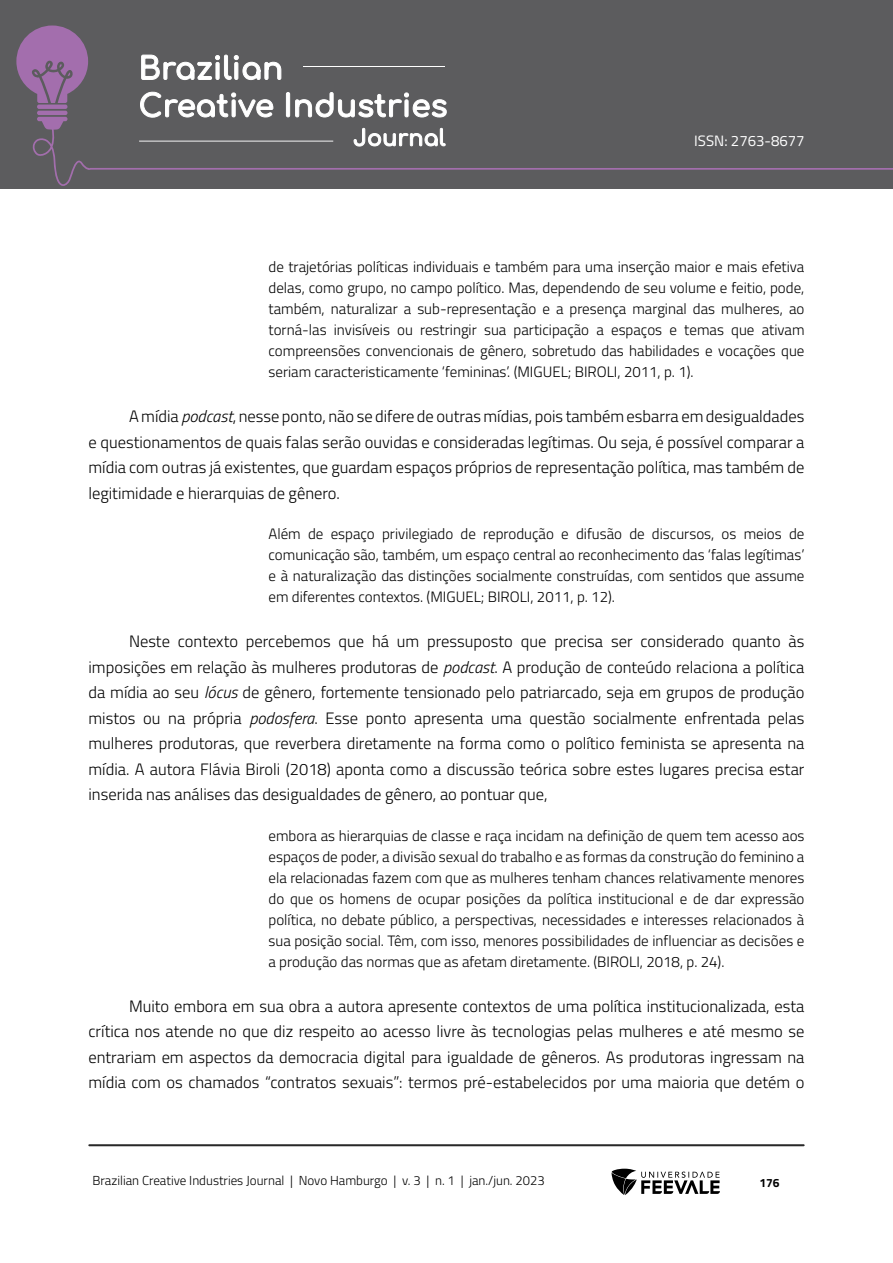
<style>
.page{position:relative;width:893px;height:1263px;background:#fff}
.page>*{position:absolute;margin:0;border:0;box-sizing:border-box;transform-origin:0 0}
.Corpo_de_texto{font:300 16.5px/25.5px "Titillium Web";color:#000;text-align:justify}
.Citação{font:300 15px/21px "Titillium Web";color:#000;text-align:justify}
.t1{font:15px "Titillium Web";color:#fff}
.t2{font:300 13.05px "Titillium Web";color:#000}
.t3{font:700 12px "Titillium Web";color:#000}
.s1{font-style:italic}
</style>
<div class="page">
<div style="left:0;top:0;width:893px;height:188px;background:#5c5c5e"></div>
<hr style="left:37px;top:111px;width:30px;height:4px;background:#a36ead;border-radius:2px">
<svg style="left:37px;top:117px;width:30px;height:11px"></svg>
<hr style="left:37px;top:105px;width:30px;height:4px;background:#a36ead;border-radius:2px">
<svg style="left:16px;top:26px;width:72px;height:77px"></svg>
<svg style="left:32px;top:128px;width:861px;height:58px"></svg>
<hr style="left:89px;top:1144px;width:715px;height:2px;background:#282828">
<svg style="left:611px;top:1169px;width:109px;height:26px"></svg>
<svg style="left:141px;top:54px;width:141px;height:26px"></svg>
<svg style="left:140px;top:91px;width:134px;height:27px"></svg>
<svg style="left:285px;top:92px;width:162px;height:26px"></svg>
<svg style="left:353px;top:127px;width:93px;height:20px"></svg>
<hr style="left:303px;top:66px;width:142px;height:1px;background:#fff">
<hr style="left:139px;top:141px;width:194px;height:1px;background:#fff">
<p class="t1" style="left:694px;top:130px;width:112px">ISSN: 2763-8677</p>
<p class="Citação" style="left:268px;top:256px;width:537px">de trajetórias políticas individuais e também para uma inserção maior e mais efetiva delas, como grupo, no campo político. Mas, dependendo de seu volume e feitio, pode, também, naturalizar a sub-representação e a presença marginal das mulheres, ao torná-las invisíveis ou restringir sua participação a espaços e temas que ativam compreensões convencionais de gênero, sobretudo das habilidades e vocações que seriam caracteristicamente ‘femininas’. (MIGUEL; BIROLI, 2011, p. 1).</p>
<p class="Corpo_de_texto" style="left:88px;top:403px;width:717px;text-indent:40px">A mídia <span class="s1">podcast</span>, nesse ponto, não se difere de outras mídias, pois também esbarra em desigualdades e questionamentos de quais falas serão ouvidas e consideradas legítimas. Ou seja, é possível comparar a mídia com outras já existentes, que guardam espaços próprios de representação política, mas também de legitimidade e hierarquias de gênero.</p>
<p class="Citação" style="left:268px;top:523px;width:537px">Além de espaço privilegiado de reprodução e difusão de discursos, os meios de comunicação são, também, um espaço central ao reconhecimento das ‘falas legítimas’ e à naturalização das distinções socialmente construídas, com sentidos que assume em diferentes contextos. (MIGUEL; BIROLI, 2011, p. 12).</p>
<p class="Corpo_de_texto" style="left:88px;top:628px;width:717px;text-indent:41px">Neste contexto percebemos que há um pressuposto que precisa ser considerado quanto às imposições em relação às mulheres produtoras de <span class="s1">podcast</span>. A produção de conteúdo relaciona a política da mídia ao seu <span class="s1">lócus</span> de gênero, fortemente tensionado pelo patriarcado, seja em grupos de produção mistos ou na própria <span class="s1">podosfera</span>. Esse ponto apresenta uma questão socialmente enfrentada pelas mulheres produtoras, que reverbera diretamente na forma como o político feminista se apresenta na mídia. A autora Flávia Biroli (2018) aponta como a discussão teórica sobre estes lugares precisa estar inserida nas análises das desigualdades de gênero, ao pontuar que,</p>
<p class="Citação" style="left:268px;top:824px;width:537px">embora as hierarquias de classe e raça incidam na definição de quem tem acesso aos espaços de poder, a divisão sexual do trabalho e as formas da construção do feminino a ela relacionadas fazem com que as mulheres tenham chances relativamente menores do que os homens de ocupar posições da política institucional e de dar expressão política, no debate público, a perspectivas, necessidades e interesses relacionados à sua posição social. Têm, com isso, menores possibilidades de influenciar as decisões e a produção das normas que as afetam diretamente. (BIROLI, 2018, p. 24).</p>
<p class="Corpo_de_texto" style="left:88px;top:992px;width:718px;text-indent:40px">Muito embora em sua obra a autora apresente contextos de uma política institucionalizada, esta crítica nos atende no que diz respeito ao acesso livre às tecnologias pelas mulheres e até mesmo se entrariam em aspectos da democracia digital para igualdade de gêneros. As produtoras ingressam na mídia com os chamados “contratos sexuais”: termos pré-estabelecidos por uma maioria que detém o</p>
<p class="t2" style="left:92px;top:1171px;width:454px">Brazilian Creative Industries Journal | Novo Hamburgo | v. 3 | n. 1 | jan./jun. 2023</p>
<p class="t3" style="left:759px;top:1174px;width:22px">176</p>
</div>
